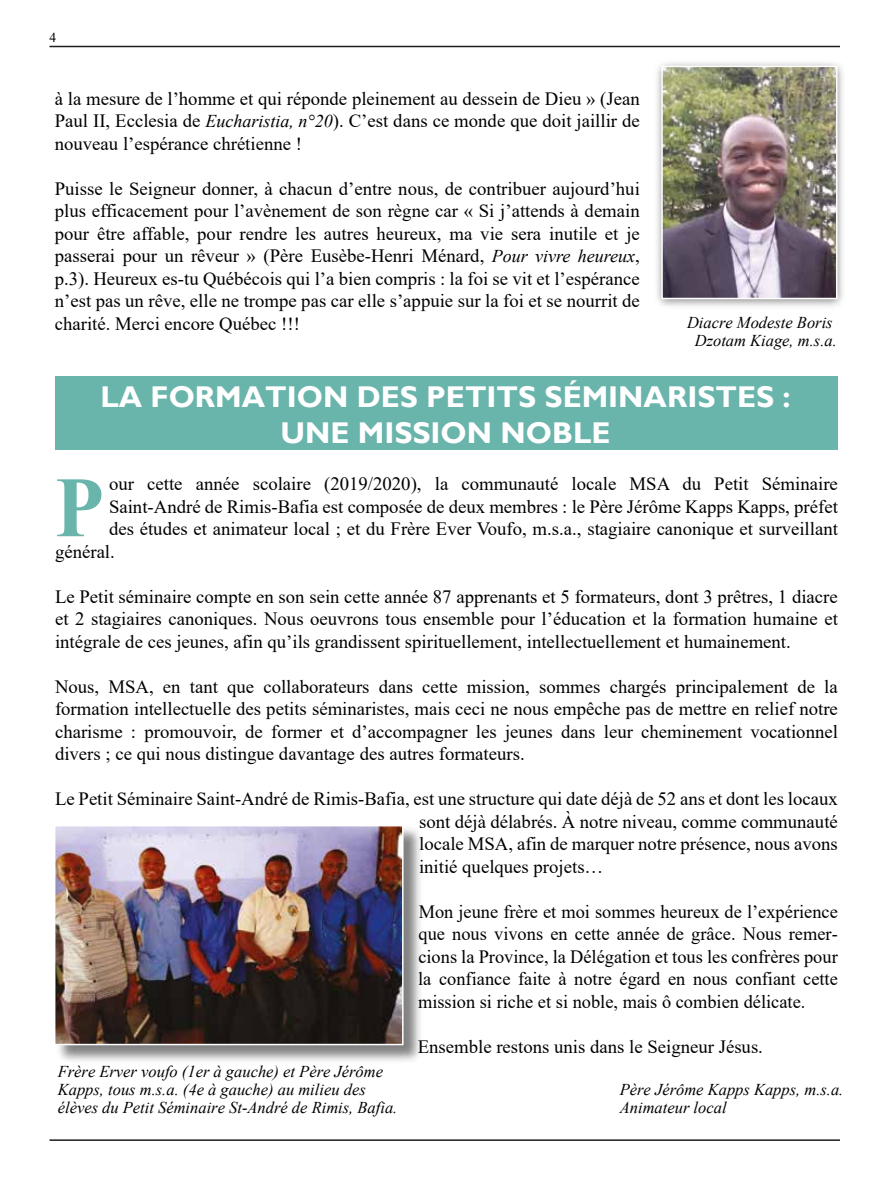
<style>
.page{position:relative;width:891px;height:1188px;background:#fff}
.page>*{position:absolute;margin:0;border:0;box-sizing:border-box;transform-origin:0 0}
.t1{font:700 85.8px "Times New Roman";color:#69b4ab;scale:.93 1}
.t2{font:700 30px/36px "Gill Sans";color:#fff;text-align:center}
.t3{font:18.75px/22.5px "Times New Roman";color:#000;text-align:justify}
.t4{font:italic 16.5px/18px "Times New Roman";color:#000}
.t5{font:13.5px "Times New Roman";color:#000}
.s1{font-style:italic;font-size:18px}
</style>
<div class="page">
<div style="left:55px;top:376px;width:783px;height:74px;background:#69b4ab"></div>
<hr style="left:49px;top:46px;width:791px;height:1px;background:#1d1d1b">
<hr style="left:49px;top:1139px;width:791px;height:2px;background:#1d1d1b">
<img style="left:621px;top:45px;width:222px;height:262px">
<img style="left:664px;top:69px;width:171px;height:227px">
<div style="left:661px;top:66px;width:177px;height:233px;border:2px solid #fff"></div>
<img style="left:59px;top:828px;width:361px;height:233px">
<img style="left:57px;top:828px;width:344px;height:214px">
<div style="left:54px;top:825px;width:350px;height:220px;border:2px solid #fff"></div>
<p class="t5" style="left:49px;top:28px;width:8px">4</p>
<p class="t3" style="left:55px;top:87px;width:587px">à la mesure de l’homme et qui réponde pleinement au dessein de Dieu » (Jean Paul II, Ecclesia de <span class="s1">Eucharistia, n°20</span>). C’est dans ce monde que doit jaillir de nouveau l’espérance chrétienne !</p>
<p class="t3" style="left:55px;top:177px;width:587px">Puisse le Seigneur donner, à chacun d’entre nous, de contribuer aujourd’hui plus efficacement pour l’avènement de son règne car « Si j’attends à demain pour être affable, pour rendre les autres heureux, ma vie sera inutile et je passerai pour un rêveur » (Père Eusèbe-Henri Ménard, <span class="s1">Pour vivre heureux</span>, p.3). Heureux es-tu Québécois qui l’a bien compris : la foi se vit et l’espérance n’est pas un rêve, elle ne trompe pas car elle s’appuie sur la foi et se nourrit de charité. Merci encore Québec !!!</p>
<p class="t4" style="left:687px;top:313px;width:151px;text-align:center">Diacre Modeste Boris<br>Dzotam Kiage, m.s.a.</p>
<h2 class="t2" style="left:100px;top:379px;width:692px">LA FORMATION DES PETITS SÉMINARISTES :<br>UNE MISSION NOBLE</h2>
<p class="t3" style="left:109px;top:472px;width:730px">our cette année scolaire (2019/2020), la communauté locale MSA du Petit Séminaire</p>
<p class="t3" style="left:109px;top:495px;width:730px">Saint-André de Rimis-Bafia est composée de deux membres : le Père Jérôme Kapps Kapps, préfet</p>
<p class="t3" style="left:109px;top:517px;width:730px">des études et animateur local ; et du Frère Ever Voufo, m.s.a., stagiaire canonique et surveillant</p>
<p class="t3" style="left:55px;top:540px;width:61px">général.</p>
<p class="t3" style="left:55px;top:585px;width:784px">Le Petit séminaire compte en son sein cette année 87 apprenants et 5 formateurs, dont 3 prêtres, 1 diacre et 2 stagiaires canoniques. Nous oeuvrons tous ensemble pour l’éducation et la formation humaine et intégrale de ces jeunes, afin qu’ils grandissent spirituellement, intellectuellement et humainement.</p>
<p class="t3" style="left:55px;top:675px;width:784px">Nous, MSA, en tant que collaborateurs dans cette mission, sommes chargés principalement de la formation intellectuelle des petits séminaristes, mais ceci ne nous empêche pas de mettre en relief notre charisme : promouvoir, de former et d’accompagner les jeunes dans leur cheminement vocationnel divers ; ce qui nous distingue davantage des autres formateurs.</p>
<p class="t3" style="left:419px;top:787px;width:420px;text-indent:-364px">Le Petit Séminaire Saint-André de Rimis-Bafia, est une structure qui date déjà de 52 ans et dont les locaux sont déjà délabrés. À notre niveau, comme communauté locale MSA, afin de marquer notre présence, nous avons initié quelques projets…</p>
<p class="t3" style="left:418px;top:900px;width:421px">Mon jeune frère et moi sommes heureux de l’expérience que nous vivons en cette année de grâce. Nous remer&shy;cions la Province, la Délégation et tous les confrères pour la confiance faite à notre égard en nous confiant cette mission si riche et si noble, mais ô combien délicate.</p>
<p class="t3" style="left:418px;top:1035px;width:347px">Ensemble restons unis dans le Seigneur Jésus.</p>
<h1 class="t1" style="left:55px;top:446px;width:54px">P</h1>
<p class="t4" style="left:58px;top:1062px;width:341px">Frère Erver voufo (1er à gauche) et Père Jérôme<br>Kapps, tous m.s.a. (4e à gauche) au milieu des élèves du Petit Séminaire St-André de Rimis, Bafia.</p>
<p class="t4" style="left:620px;top:1080px;width:225px">Père Jérôme Kapps Kapps, m.s.a.<br>Animateur local</p>
</div>
